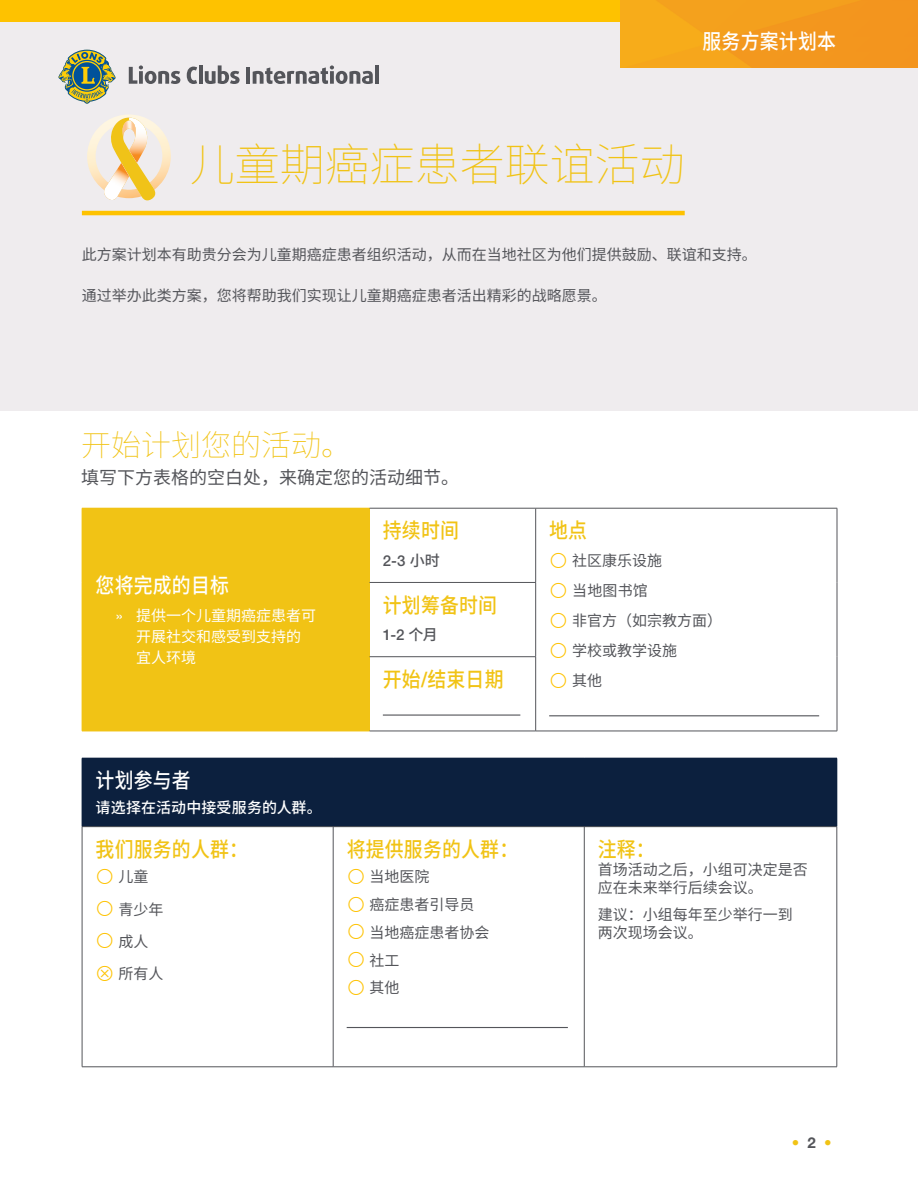
<style>
.page{position:relative;width:918px;height:1188px;background:#fff}
.page>*{position:absolute;margin:0;border:0;box-sizing:border-box;transform-origin:0 0}
.t1{font:100 45px "Noto Sans CJ Ksc";color:#f1c315}
.t2{font:100 30px "Noto Sans CJ Ksc";color:#f1c315}
.t3{font:500 21px "Noto Sans CJ Ksc";letter-spacing:.01em;color:#f1c315;scale:.9 1}
.t4{font:500 21px "Noto Sans CJ Ksc";letter-spacing:.01em;color:#fff;scale:.9 1}
.t5{font:18px "Noto Sans CJ Ksc";color:#54555a}
.t6{font:15px/30px "Noto Sans CJ Ksc";color:#54555a}
.t7{font:15px/21px "Noto Sans CJ Ksc";color:#fff}
.t8{font:500 15px "Noto Sans CJ Ksc";letter-spacing:.005em;color:#fff}
.t9{font:500 15px "Helvetica Neue LT Std";color:#54555a}
.t10{font:100 15px "Helvetica Neue LT Std";color:#f1c315}
.s1{font-family:"Helvetica Neue LT Std"}
.s2{font-family:"Noto Sans CJ Ksc"}
.s3{font-family:"Helvetica Neue LT Std";font-stretch:condensed}
.s4{font-weight:700;color:#54555a}
</style>
<div class="page">
<div style="left:0;top:0;width:918px;height:410px;background:#efecee"></div>
<div style="left:0;top:0;width:918px;height:21px;background:#fec200"></div>
<hr style="left:82px;top:211px;width:603px;height:4px;background:#fec200">
<img style="left:87px;top:115px;width:84px;height:75px">
<img style="left:104px;top:163px;width:1px;height:32px">
<svg style="left:105px;top:118px;width:54px;height:83px"></svg>
<img style="left:129px;top:121px;width:7px;height:17px">
<img style="left:620px;top:0;width:298px;height:68px">
<svg style="left:58px;top:50px;width:58px;height:54px"></svg>
<svg style="left:129px;top:65px;width:51px;height:19px"></svg>
<svg style="left:187px;top:67px;width:10px;height:17px"></svg>
<hr style="left:199px;top:65px;width:4px;height:19px;background:#54555a">
<svg style="left:205px;top:65px;width:35px;height:19px"></svg>
<hr style="left:246px;top:67px;width:4px;height:17px;background:#54555a">
<svg style="left:253px;top:65px;width:120px;height:19px"></svg>
<hr style="left:375px;top:65px;width:4px;height:19px;background:#54555a">
<div style="left:82px;top:508px;width:287px;height:223px;background:#f1c315"></div>
<hr style="left:82px;top:731px;width:288px;height:1px;background:#f1c315">
<hr style="left:536px;top:731px;width:301px;height:1px;background:#54555a">
<hr style="left:369px;top:508px;width:1px;height:74px;background:#f1c315">
<hr style="left:369px;top:582px;width:1px;height:75px;background:#f1c315">
<hr style="left:369px;top:657px;width:1px;height:74px;background:#f1c315">
<hr style="left:535px;top:508px;width:1px;height:74px;background:#54555a">
<hr style="left:535px;top:583px;width:1px;height:74px;background:#54555a">
<hr style="left:535px;top:657px;width:1px;height:74px;background:#54555a">
<hr style="left:370px;top:582px;width:166px;height:1px;background:#54555a">
<hr style="left:370px;top:656px;width:166px;height:1px;background:#54555a">
<hr style="left:370px;top:508px;width:166px;height:1px;background:#54555a">
<hr style="left:536px;top:508px;width:301px;height:1px;background:#54555a">
<hr style="left:837px;top:508px;width:1px;height:74px;background:#54555a">
<hr style="left:837px;top:582px;width:1px;height:75px;background:#54555a">
<hr style="left:837px;top:657px;width:1px;height:74px;background:#54555a">
<hr style="left:370px;top:731px;width:166px;height:1px;background:#54555a">
<hr style="left:549px;top:715px;width:270px;height:1px;background:#54555a">
<hr style="left:383px;top:715px;width:137px;height:1px;background:#54555a">
<div style="left:82px;top:758px;width:755px;height:69px;background:#0c203e"></div>
<hr style="left:837px;top:758px;width:1px;height:68px;background:#0c203e">
<hr style="left:82px;top:827px;width:1px;height:240px;background:#54555a">
<hr style="left:333px;top:827px;width:1px;height:240px;background:#54555a">
<hr style="left:584px;top:827px;width:1px;height:240px;background:#54555a">
<hr style="left:837px;top:827px;width:1px;height:240px;background:#54555a">
<hr style="left:82px;top:1067px;width:251px;height:1px;background:#54555a">
<hr style="left:333px;top:1067px;width:251px;height:1px;background:#54555a">
<hr style="left:584px;top:1067px;width:253px;height:1px;background:#54555a">
<hr style="left:82px;top:826px;width:251px;height:1px;background:#54555a">
<hr style="left:333px;top:826px;width:251px;height:1px;background:#54555a">
<hr style="left:584px;top:826px;width:253px;height:1px;background:#54555a">
<hr style="left:347px;top:1027px;width:221px;height:1px;background:#54555a">
<h3 class="t4" style="left:703px;top:29px;width:150px">服务方案计划本</h3>
<h1 class="t1" style="left:190px;top:140px;width:497px">儿童期癌症患者联谊活动</h1>
<p class="t6" style="left:82px;top:240px;width:677px">此方案计划本有助贵分会为儿童期癌症患者组织活动，从而在当地社区为他们提供鼓励、联谊和支持。</p>
<p class="t6" style="left:82px;top:281px;width:527px">通过举办此类方案，您将帮助我们实现让儿童期癌症患者活出精彩的战略愿景。</p>
<h2 class="t2" style="left:81px;top:428px;width:271px">开始计划您的活动。</h2>
<p class="t5" style="left:81px;top:467px;width:379px">填写下方表格的空白处，来确定您的活动细节。</p>
<h3 class="t4" style="left:96px;top:574px;width:150px">您将完成的目标</h3>
<p class="t7" style="left:136px;top:605px;width:181px;text-indent:-20px"><span class="s1">»</span> 提供一个儿童期癌症患者可开展社交和感受到支持的宜人环境</p>
<h3 class="t3" style="left:383px;top:519px;width:86px">持续时间</h3>
<p class="t9" style="left:383px;top:552px;width:59px">2-3 <span class="s2">小时</span></p>
<h3 class="t3" style="left:383px;top:593px;width:129px">计划筹备时间</h3>
<p class="t9" style="left:383px;top:626px;width:57px">1-2 <span class="s2">个月</span></p>
<h3 class="t3" style="left:383px;top:667px;width:136px">开始<span class="s3">/</span>结束日期</h3>
<h3 class="t4" style="left:96px;top:769px;width:107px">计划参与者</h3>
<p class="t8" style="left:96px;top:799px;width:228px">请选择在活动中接受服务的人群。</p>
<h3 class="t3" style="left:96px;top:837px;width:171px">我们服务的人群：</h3>
<p class="t6" style="left:119px;top:861px;width:46px;line-height:32.2px">儿童青少年成人所有人</p>
<h3 class="t3" style="left:347px;top:837px;width:192px">将提供服务的人群：</h3>
<p class="t6" style="left:370px;top:863px;width:122px;line-height:27.8px">当地医院<br>癌症患者引导员当地癌症患者协会社工<br>其他</p>
<h3 class="t3" style="left:549px;top:519px;width:44px">地点</h3>
<p class="t6" style="left:572px;top:546px;width:151px">社区康乐设施<br>当地图书馆<br>非官方（如宗教方面）学校或教学设施<br>其他</p>
<h3 class="t3" style="left:598px;top:837px;width:65px">注释：</h3>
<p class="t6" style="left:598px;top:861px;width:212px;line-height:18px">首场活动之后，小组可决定是否应在未来举行后续会议。</p>
<p class="t6" style="left:598px;top:906px;width:197px;line-height:18px">建议：小组每年至少举行一到两次现场会议。</p>
<p class="t10" style="left:792px;top:1134px;width:42px">• <span class="s4">2</span> •</p>
</div>
